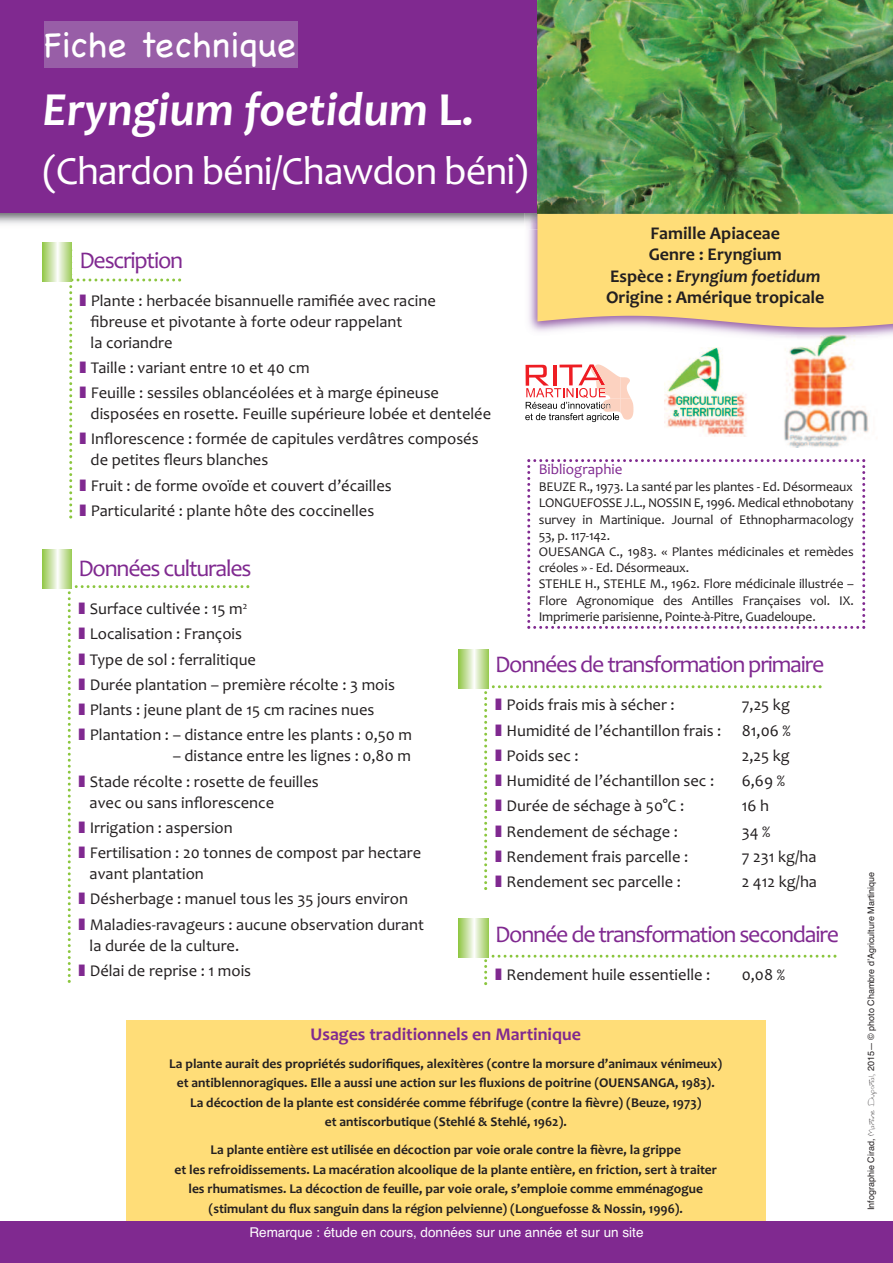
<style>
.page{position:relative;width:893px;height:1263px;background:#fff}
.page>*{position:absolute;margin:0;border:0;box-sizing:border-box;transform-origin:0 0}
.t1{font:italic 700 48px "Candara";color:#fff}
.t2{font:40.5px "Candara";letter-spacing:-.025em;color:#fff}
.t3{font:36px "Chalkboard";color:#fff}
.t4{font:24px "Candara";letter-spacing:-.05em;color:#802990}
.t5{font:700 18px/21.6px "Candara";color:#231f20;text-align:center}
.t6{font:700 18px "Candara";color:#802990}
.t7{font:16.5px/25.2px "Candara";color:#231f20}
.t8{font:15px "Candara";color:#802990}
.t9{font:700 13.5px/19.5px "Candara";color:#231f20;text-align:center}
.t10{font:13.5px/16.2px "Candara";letter-spacing:-.01em;color:#231f20}
.t11{font:13.5px "Helvetica";color:#fff}
.t12{font:9px "Helvetica";color:#231f20}
.s1{font-style:normal}
.s2{font-style:italic}
.s3{color:#802990}
.s4{font-family:"Paw SSK"}
</style>
<div class="page">
<div style="left:126px;top:1020px;width:640px;height:203px;background:#ffdd78"></div>
<div style="left:0;top:0;width:893px;height:213px;background:#802990"></div>
<div style="left:0;top:1221px;width:893px;height:42px;background:#802990"></div>
<svg style="left:525px;top:364px;width:108px;height:58px"></svg>
<img style="left:665px;top:347px;width:82px;height:90px">
<img style="left:784px;top:345px;width:85px;height:102px">
<img style="left:537px;top:0;width:356px;height:205px">
<div style="left:44px;top:21px;width:254px;height:47px;background:#985ea7"></div>
<svg style="left:527px;top:459px;width:338px;height:170px"></svg>
<svg style="left:47px;top:249px;width:134px;height:269px"></svg>
<svg style="left:43px;top:243px;width:29px;height:38px"></svg>
<svg style="left:461px;top:655px;width:361px;height:235px"></svg>
<svg style="left:459px;top:649px;width:29px;height:39px"></svg>
<svg style="left:484px;top:925px;width:352px;height:60px"></svg>
<svg style="left:459px;top:919px;width:29px;height:39px"></svg>
<svg style="left:45px;top:585px;width:204px;height:398px"></svg>
<svg style="left:43px;top:549px;width:29px;height:39px"></svg>
<img style="left:774px;top:335px;width:104px;height:10px">
<svg style="left:524px;top:205px;width:369px;height:122px;background:#eed47c"></svg>
<h3 class="t3" style="left:44px;top:17px;width:253px">Fiche technique</h3>
<h1 class="t1" style="left:43px;top:80px;width:432px">Eryngium foetidum <span class="s1">L.</span></h1>
<h2 class="t2" style="left:43px;top:146px;width:487px">(Chardon béni/Chawdon béni)</h2>
<p class="t5" style="left:606px;top:222px;width:220px">Famille Apiaceae<br>Genre : Eryngium<br>Espèce : <span class="s2">Eryngium foetidum<br></span>Origine : Amérique tropicale</p>
<h3 class="t4" style="left:79px;top:245px;width:105px">Description</h3>
<p class="t7" style="left:91px;top:289px;width:347px;line-height:21px;text-indent:-11px"><span class="s3">❚</span> Plante : herbacée bisannuelle ramifiée avec racine fibreuse et pivotante à forte odeur rappelant<br>la coriandre</p>
<p class="t7" style="left:79px;top:355px;width:361px"><span class="s3">❚</span> Taille : variant entre 10 et 40 cm<br><span class="s3">❚</span> Feuille : sessiles oblancéolées et à marge épineuse</p>
<p class="t7" style="left:79px;top:401px;width:413px;text-indent:11px">disposées en rosette. Feuille supérieure lobée et dentelée <span class="s3">❚</span> Inflorescence : formée de capitules verdâtres composés</p>
<p class="t7" style="left:79px;top:447px;width:314px;text-indent:11px">de petites fleurs blanches<br><span class="s3">❚</span> Fruit : de forme ovoïde et couvert d’écailles <span class="s3">❚</span> Particularité : plante hôte des coccinelles</p>
<p class="t8" style="left:539px;top:460px;width:85px">Bibliographie</p>
<p class="t10" style="left:539px;top:478px;width:316px">BEUZE R., 1973. La santé par les plantes - Ed. Désormeaux LONGUEFOSSE J.L., NOSSIN E, 1996. Medical ethnobotany survey in Martinique. Journal of Ethnopharmacology 53, p. 117-142.<br>OUESANGA C., 1983. « Plantes médicinales et remèdes créoles » - Ed. Désormeaux.<br>STEHLE H., STEHLE M., 1962. Flore médicinale illustrée – Flore Agronomique des Antilles Françaises vol. IX.<br>Imprimerie parisienne, Pointe-à-Pitre, Guadeloupe.</p>
<h3 class="t4" style="left:78px;top:554px;width:175px">Données culturales</h3>
<p class="t7" style="left:78px;top:596px;width:335px"><span class="s3">❚</span> Surface cultivée : 15 m<sup>2<br></sup><span class="s3">❚</span> Localisation : François<br><span class="s3">❚</span> Type de sol : ferralitique<br><span class="s3">❚</span> Durée plantation – première récolte : 3 mois<br><span class="s3">❚</span> Plants : jeune plant de 15 cm racines nues<br><span class="s3">❚</span> Plantation : – distance entre les plants : 0,50 m</p>
<p class="t7" style="left:78px;top:743px;width:334px;text-indent:94px">– distance entre les lignes : 0,80 m <span class="s3">❚</span> Stade récolte : rosette de feuilles</p>
<p class="t7" style="left:78px;top:789px;width:344px;text-indent:11px">avec ou sans inflorescence<br><span class="s3">❚</span> Irrigation : aspersion<br><span class="s3">❚</span> Fertilisation : 20 tonnes de compost par hectare</p>
<p class="t7" style="left:78px;top:861px;width:347px;text-indent:11px">avant plantation<br><span class="s3">❚</span> Désherbage : manuel tous les 35 jours environ<br><span class="s3">❚</span> Maladies-ravageurs : aucune observation durant</p>
<p class="t7" style="left:78px;top:932px;width:174px;text-align:center">la durée de la culture.<br><span class="s3">❚</span> Délai de reprise : 1 mois</p>
<h3 class="t4" style="left:495px;top:650px;width:331px">Données de transformation primaire</h3>
<p class="t7" style="left:495px;top:692px;width:181px"><span class="s3">❚</span> Poids frais mis à sécher :</p>
<p class="t7" style="left:495px;top:692px;width:297px;text-align:justify;text-indent:247px">7,25 kg <span class="s3">❚</span> Humidité de l’échantillon frais : 81,06 % <span class="s3">❚</span> Poids sec :</p>
<p class="t7" style="left:742px;top:742px;width:50px">2,25 kg</p>
<p class="t7" style="left:495px;top:768px;width:221px"><span class="s3">❚</span> Humidité de l’échantillon sec :</p>
<p class="t7" style="left:742px;top:768px;width:45px">6,69 %</p>
<p class="t7" style="left:495px;top:793px;width:191px"><span class="s3">❚</span> Durée de séchage à 50°C :</p>
<p class="t7" style="left:742px;top:793px;width:29px">16h</p>
<p class="t7" style="left:495px;top:818px;width:184px"><span class="s3">❚</span> Rendement de séchage :</p>
<p class="t7" style="left:742px;top:818px;width:30px">34%</p>
<p class="t7" style="left:495px;top:844px;width:195px"><span class="s3">❚</span> Rendement frais parcelle :</p>
<p class="t7" style="left:742px;top:844px;width:76px">7 231 kg/ha</p>
<p class="t7" style="left:495px;top:869px;width:187px"><span class="s3">❚</span> Rendement sec parcelle :</p>
<p class="t7" style="left:742px;top:869px;width:77px">2 412 kg/ha</p>
<h3 class="t4" style="left:495px;top:919px;width:346px">Donnée de transformation secondaire</h3>
<p class="t7" style="left:495px;top:961px;width:217px"><span class="s3">❚</span> Rendement huile essentielle :</p>
<p class="t7" style="left:742px;top:961px;width:45px">0,08 %</p>
<p class="t6" style="left:311px;top:1023px;width:272px">Usages traditionnels en Martinique</p>
<p class="t9" style="left:169px;top:1053px;width:554px">La plante aurait des propriétés sudorifiques, alexitères (contre la morsure d’animaux vénimeux) et antiblennoragiques. Elle a aussi une action sur les fluxions de poitrine (OUENSANGA, 1983).<br>La décoction de la plante est considérée comme fébrifuge (contre la fièvre) (Beuze, 1973)<br>et antiscorbutique (Stehlé &amp; Stehlé, 1962).</p>
<p class="t9" style="left:175px;top:1140px;width:544px">La plante entière est utilisée en décoction par voie orale contre la fièvre, la grippe<br>et les refroidissements. La macération alcoolique de la plante entière, en friction, sert à traiter les rhumatismes. La décoction de feuille, par voie orale, s’emploie comme emménagogue (stimulant du flux sanguin dans la région pelvienne) (Longuefosse &amp; Nossin, 1996).</p>
<p class="t11" style="left:249px;top:1224px;width:396px">Remarque : étude en cours, données sur une année et sur un site</p>
<p class="t12" style="left:866px;top:1210px;width:340px;rotate:-90deg">Infographie Cirad, <span class="s4">Martine Duportal,</span> 2015— © photo Chambre d’Agriculture Martinique</p>
</div>
